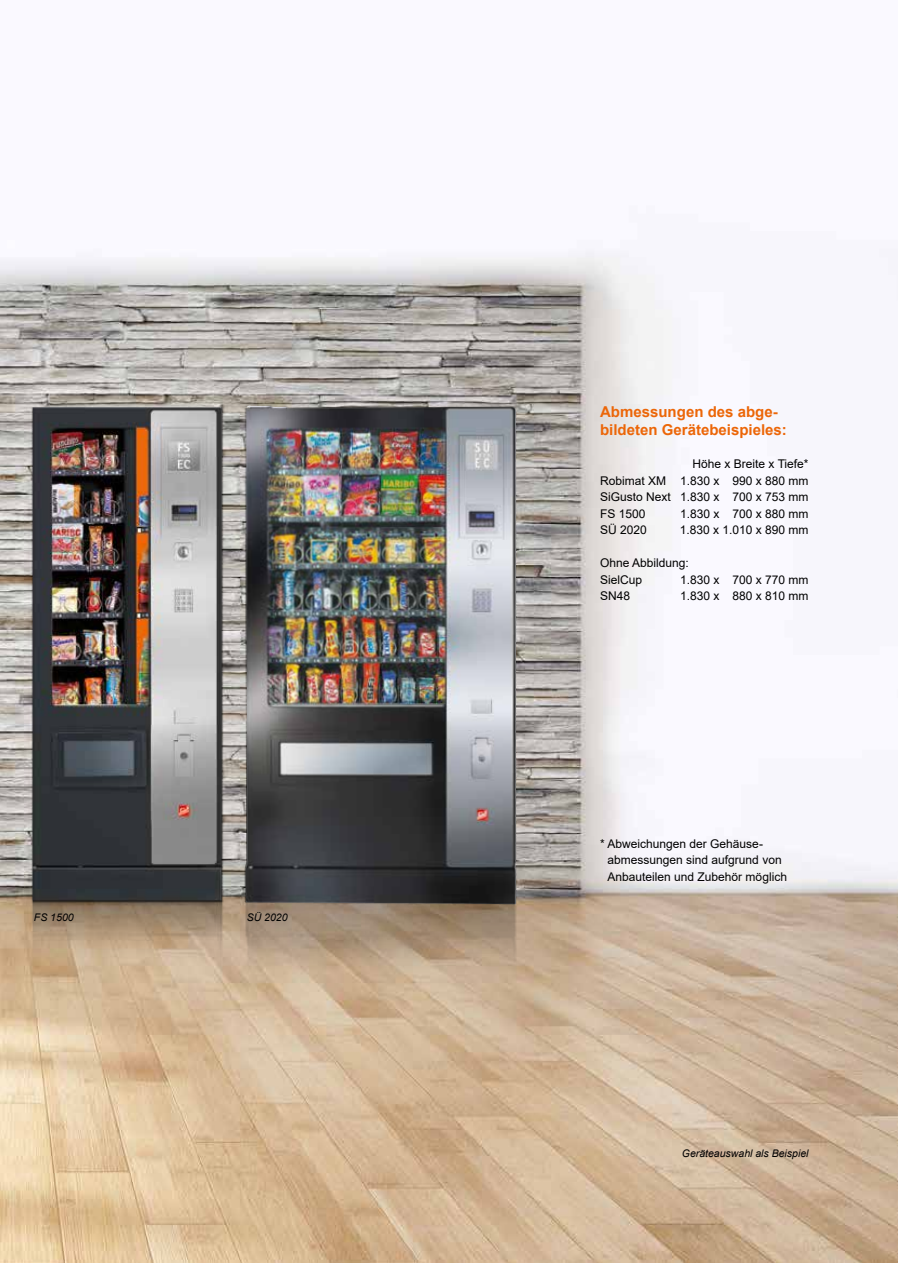
<style>
.page{position:relative;width:898px;height:1263px;background:#fff}
.page>*{position:absolute;margin:0;border:0;box-sizing:border-box;transform-origin:0 0}
.t1{font:700 15px/18px "Arial";color:#ec6608}
.t2{font:12px/16.5px "Arial";color:#000}
.t3{font:italic 10.5px "Arial";color:#000}
</style>
<div class="page">
<img style="left:0;top:249px;width:897px;height:1014px">
<img style="left:220px;top:394px;width:296px;height:589px">
<img style="left:245px;top:406px;width:271px;height:498px">
<img style="left:25px;top:407px;width:205px;height:576px">
<img style="left:33px;top:407px;width:188px;height:493px">
<p class="t3" style="left:34px;top:910px;width:41px">FS 1500</p>
<p class="t3" style="left:247px;top:910px;width:42px">SÜ 2020</p>
<p class="t1" style="left:600px;top:403px;width:188px">Abmessungen des abge&shy;bildeten Gerätebeispieles:</p>
<p class="t2" style="left:600px;top:455px;width:210px;text-align:justify;text-indent:92px">Höhe x Breite x Tiefe* Robimat XM 1.830 x 990 x 880 mm SiGusto Next 1.830 x 700 x 753 mm FS 1500</p>
<p class="t2" style="left:679px;top:505px;width:130px">1.830 x 700 x 880 mm</p>
<p class="t2" style="left:600px;top:521px;width:48px">SÜ 2020</p>
<p class="t2" style="left:679px;top:521px;width:130px">1.830 x 1.010 x 890 mm</p>
<p class="t2" style="left:600px;top:554px;width:90px">Ohne Abbildung:<br>SielCup</p>
<p class="t2" style="left:679px;top:571px;width:130px">1.830 x 700 x 770 mm</p>
<p class="t2" style="left:600px;top:587px;width:32px">SN48</p>
<p class="t2" style="left:679px;top:587px;width:130px">1.830 x 880 x 810 mm</p>
<p class="t2" style="left:607px;top:835px;width:181px;text-indent:-7px">* Abweichungen der Gehäuse&shy;abmessungen sind aufgrund von<br>Anbauteilen und Zubehör möglich</p>
<p class="t3" style="left:681px;top:1146px;width:128px">Geräteauswahl als Beispiel</p>
</div>
